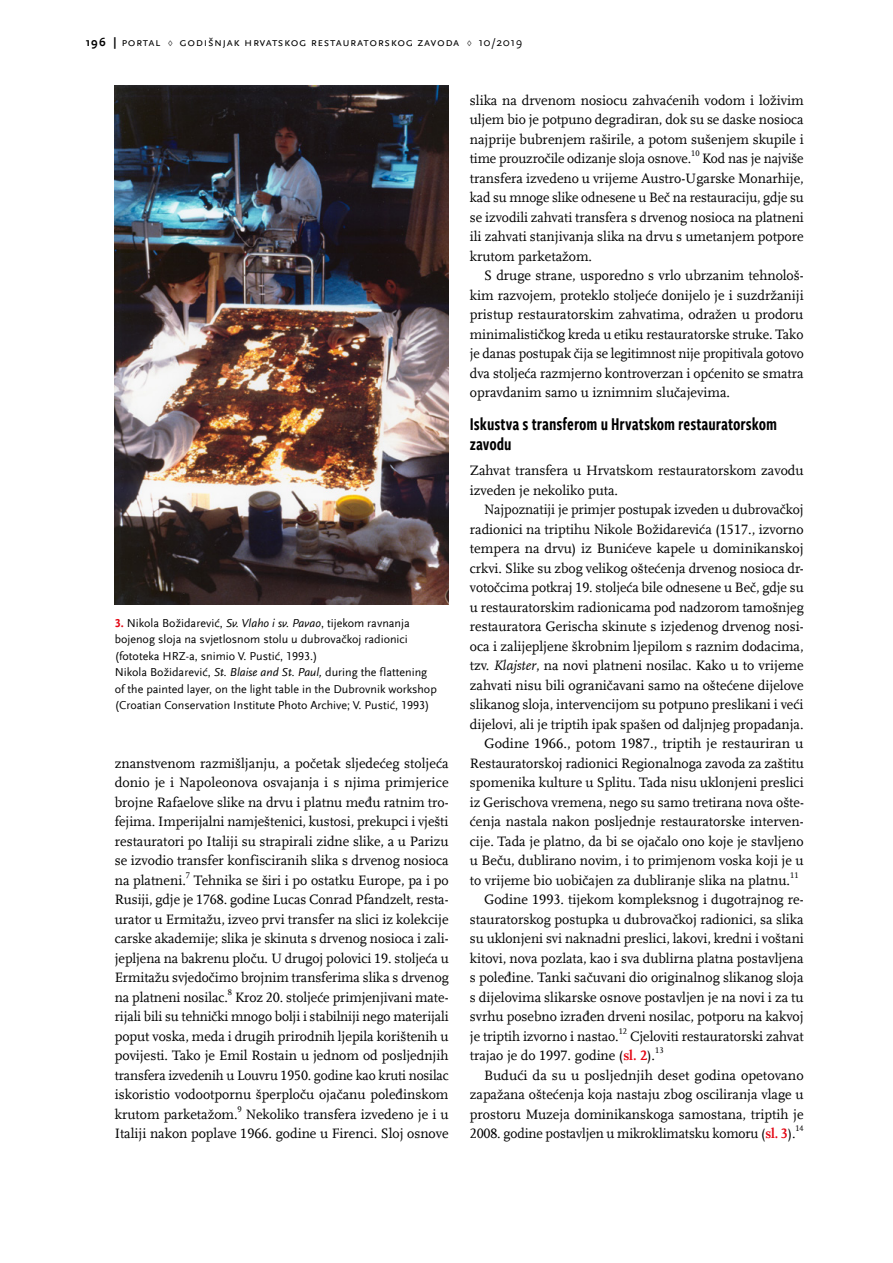
<style>
.page{position:relative;width:893px;height:1263px;background:#fff}
.page>*{position:absolute;margin:0;border:0;box-sizing:border-box;transform-origin:0 0}
.t1{font:18.75px/19.5px "Freight Sans Cmp Pro Semi";color:#000}
.t2{font:14.25px/19.5px "Scala Offc Pro";color:#000;text-align:justify}
.t3{font:12px/16.5px "Scala Sans Offc Pro";color:#000}
.t4{font:12px "Scala Sans Sc Offc Pro";letter-spacing:.05em;color:#000}
.t5{font:8.55px "Scala Offc Pro";letter-spacing:-.005em;color:#000}
.s1{font-weight:700}
.s2{font-weight:700;color:#e30613}
.s3{font-style:italic}
</style>
<div class="page">
<img style="left:115px;top:85px;width:334px;height:519px">
<p class="t4" style="left:86px;top:35px;width:438px"><span class="s1">196 |</span> portal ♢ godišnjak hrvatskog restauratorskog zavoda ♢ 10/2019</p>
<p class="t3" style="left:115px;top:614px;width:324px"><span class="s2">3.</span> Nikola Božidarević, <span class="s3">Sv. Vlaho i sv. Pavao</span>, tijekom ravnanja bojenog sloja na svjetlosnom stolu u dubrovačkoj radionici (fototeka HRZ-a, snimio V. Pustić, 1993.)<br>Nikola Božidarević, <span class="s3">St. Blaise and St. Paul,</span> during the flattening of the painted layer, on the light table in the Dubrovnik workshop (Croatian Conservation Institute Photo Archive; V. Pustić, 1993)</p>
<p class="t2" style="left:115px;top:753px;width:335px">znanstvenom razmišljanju, a početak sljedećeg stoljeća donio je i Napoleonova osvajanja i s njima primjerice brojne Rafaelove slike na drvu i platnu među ratnim tro&shy;fejima. Imperijalni namještenici, kustosi, prekupci i vješti restauratori po Italiji su strapirali zidne slike, a u Parizu se izvodio transfer konfisciranih slika s drvenog nosioca na platneni.</p>
<p class="t5" style="left:186px;top:870px;width:6px">7</p>
<p class="t2" style="left:115px;top:870px;width:336px;text-indent:79px">Tehnika se širi i po ostatku Europe, pa i po Rusiji, gdje je 1768. godine Lucas Conrad Pfandzelt, resta&shy;urator u Ermitažu, izveo prvi transfer na slici iz kolekcije carske akademije; slika je skinuta s drvenog nosioca i zali&shy;jepljena na bakrenu ploču. U drugoj polovici 19. stoljeća u Ermitažu svjedočimo brojnim transferima slika s drvenog na platneni nosilac.</p>
<p class="t5" style="left:228px;top:987px;width:6px">8</p>
<p class="t2" style="left:115px;top:987px;width:335px;text-indent:120px">Kroz 20. stoljeće primjenjivani mate&shy;rijali bili su tehnički mnogo bolji i stabilniji nego materijali poput voska, meda i drugih prirodnih ljepila korištenih u povijesti. Tako je Emil Rostain u jednom od posljednjih transfera izvedenih u Louvru 1950. godine kao kruti nosilac iskoristio vodootpornu šperploču ojačanu poleđinskom krutom parketažom.</p>
<p class="t5" style="left:238px;top:1104px;width:6px">9</p>
<p class="t2" style="left:115px;top:1104px;width:335px;text-align:right">Nekoliko transfera izvedeno je i u<br>Italiji nakon poplave 1966. godine u Firenci. Sloj osnove</p>
<p class="t2" style="left:470px;top:90px;width:335px">slika na drvenom nosiocu zahvaćenih vodom i loživim uljem bio je potpuno degradiran, dok su se daske nosioca najprije bubrenjem raširile, a potom sušenjem skupile i time prouzročile odizanje sloja osnove.</p>
<p class="t5" style="left:691px;top:148px;width:10px">10</p>
<p class="t2" style="left:470px;top:149px;width:335px;text-indent:232px">Kod nas je najviše transfera izvedeno u vrijeme Austro-Ugarske Monarhije, kad su mnoge slike odnesene u Beč na restauraciju, gdje su se izvodili zahvati transfera s drvenog nosioca na platneni ili zahvati stanjivanja slika na drvu s umetanjem potpore krutom parketažom.</p>
<p class="t2" style="left:470px;top:266px;width:335px;text-indent:14px">S druge strane, usporedno s vrlo ubrzanim tehnološ&shy;kim razvojem, proteklo stoljeće donijelo je i suzdržaniji pristup restauratorskim zahvatima, odražen u prodoru minimalističkog kreda u etiku restauratorske struke. Tako je danas postupak čija se legitimnost nije propitivala gotovo dva stoljeća razmjerno kontroverzan i općenito se smatra opravdanim samo u iznimnim slučajevima.</p>
<h1 class="t1" style="left:470px;top:413px;width:309px">Iskustva s transferom u Hrvatskom restauratorskom zavodu</h1>
<p class="t2" style="left:470px;top:461px;width:335px">Zahvat transfera u Hrvatskom restauratorskom zavodu izveden je nekoliko puta.</p>
<p class="t2" style="left:484px;top:500px;width:321px">Najpoznatiji je primjer postupak izveden u dubrovačkoj</p>
<p class="t2" style="left:470px;top:519px;width:335px">radionici na triptihu Nikole Božidarevića (1517., izvorno</p>
<p class="t2" style="left:470px;top:539px;width:335px">tempera na drvu) iz Bunićeve kapele u dominikanskoj</p>
<p class="t2" style="left:470px;top:558px;width:335px">crkvi. Slike su zbog velikog oštećenja drvenog nosioca dr-</p>
<p class="t2" style="left:470px;top:578px;width:335px">votočcima potkraj 19. stoljeća bile odnesene u Beč, gdje su</p>
<p class="t2" style="left:470px;top:597px;width:335px">u restauratorskim radionicama pod nadzorom tamošnjeg</p>
<p class="t2" style="left:470px;top:617px;width:335px">restauratora Gerischa skinute s izjedenog drvenog nosi-</p>
<p class="t2" style="left:470px;top:636px;width:335px">oca i zalijepljene škrobnim ljepilom s raznim dodacima,</p>
<p class="t2" style="left:470px;top:656px;width:335px">tzv. <span class="s3">Klajster</span>, na novi platneni nosilac. Kako u to vrijeme</p>
<p class="t2" style="left:470px;top:675px;width:335px">zahvati nisu bili ograničavani samo na oštećene dijelove</p>
<p class="t2" style="left:470px;top:695px;width:335px">slikanog sloja, intervencijom su potpuno preslikani i veći</p>
<p class="t2" style="left:470px;top:714px;width:335px">dijelovi, ali je triptih ipak spašen od daljnjeg propadanja.</p>
<p class="t2" style="left:484px;top:734px;width:321px">Godine 1966., potom 1987., triptih je restauriran u</p>
<p class="t2" style="left:470px;top:753px;width:336px">Restauratorskoj radionici Regionalnoga zavoda za zaštitu</p>
<p class="t2" style="left:470px;top:773px;width:335px">spomenika kulture u Splitu. Tada nisu uklonjeni preslici</p>
<p class="t2" style="left:470px;top:792px;width:336px">iz Gerischova vremena, nego su samo tretirana nova ošte-</p>
<p class="t2" style="left:470px;top:812px;width:335px">ćenja nastala nakon posljednje restauratorske interven-</p>
<p class="t2" style="left:470px;top:831px;width:335px">cije. Tada je platno, da bi se ojačalo ono koje je stavljeno</p>
<p class="t2" style="left:470px;top:851px;width:335px">u Beču, dublirano novim, i to primjenom voska koji je u</p>
<p class="t2" style="left:470px;top:870px;width:322px">to vrijeme bio uobičajen za dubliranje slika na platnu.</p>
<p class="t5" style="left:790px;top:870px;width:10px">11</p>
<p class="t2" style="left:470px;top:890px;width:335px;text-indent:14px">Godine 1993. tijekom kompleksnog i dugotrajnog re&shy;stauratorskog postupka u dubrovačkoj radionici, sa slika su uklonjeni svi naknadni preslici, lakovi, kredni i voštani kitovi, nova pozlata, kao i sva dublirna platna postavljena s poleđine. Tanki sačuvani dio originalnog slikanog sloja s dijelovima slikarske osnove postavljen je na novi i za tu svrhu posebno izrađen drveni nosilac, potporu na kakvoj je triptih izvorno i nastao.</p>
<p class="t5" style="left:619px;top:1026px;width:10px">12</p>
<p class="t2" style="left:470px;top:1026px;width:335px;text-indent:160px">Cjeloviti restauratorski zahvat trajao je do 1997. godine (<span class="s2">sl. 2</span>).</p>
<p class="t5" style="left:655px;top:1045px;width:10px">13</p>
<p class="t2" style="left:470px;top:1065px;width:335px;text-indent:14px">Budući da su u posljednjih deset godina opetovano zapažana oštećenja koja nastaju zbog osciliranja vlage u prostoru Muzeja dominikanskoga samostana, triptih je 2008. godine postavljen u mikroklimatsku komoru (<span class="s2">sl. 3</span>).</p>
<p class="t5" style="left:795px;top:1123px;width:10px">14</p>
</div>
